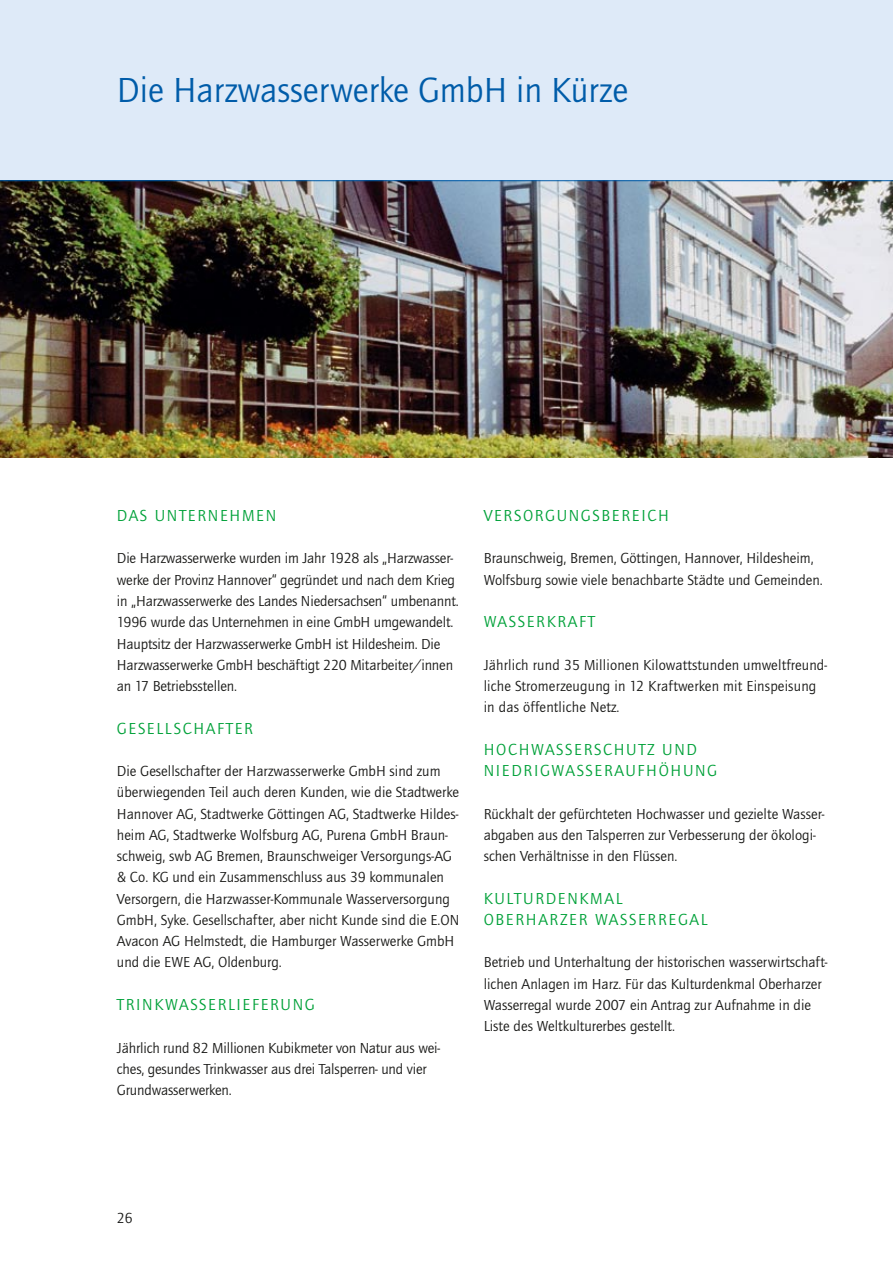
<style>
.page{position:relative;width:893px;height:1263px;background:#fff}
.page>*{position:absolute;margin:0;border:0;box-sizing:border-box;transform-origin:0 0}
.t1{font:36px "Quay Itc T";color:#005ca9}
.t2{font:16.5px/21.3px "Quay Itc T";letter-spacing:.1em;color:#00a139}
.t3{font:15px/21.3px "Quay Itc T";color:#1a1a18}
</style>
<div class="page">
<div style="left:0;top:0;width:893px;height:181px;background:#deeaf8"></div>
<img style="left:0;top:181px;width:893px;height:276px">
<hr style="left:0;top:180px;width:893px;height:1px;background:#005ca9">
<h1 class="t1" style="left:117px;top:69px;width:513px">Die Harzwasserwerke GmbH in Kürze</h1>
<p class="t2" style="left:117px;top:504px;width:161px">DAS UNTERNEHMEN</p>
<p class="t3" style="left:117px;top:548px;width:343px">Die Harzwasserwerke wurden im Jahr 1928 als „Harzwasser&shy;werke der Provinz Hannover“ gegründet und nach dem Krieg in „Harzwasserwerke des Landes Niedersachsen“ umbenannt.<br>1996 wurde das Unternehmen in eine GmbH umgewandelt.<br>Hauptsitz der Harzwasserwerke GmbH ist Hildesheim. Die Harzwasserwerke GmbH beschäftigt 220 Mitarbeiter/innen an 17 Betriebsstellen.</p>
<p class="t2" style="left:117px;top:717px;width:138px">GESELLSCHAFTER</p>
<p class="t3" style="left:117px;top:760px;width:344px">Die Gesellschafter der Harzwasserwerke GmbH sind zum überwiegenden Teil auch deren Kunden, wie die Stadtwerke Hannover AG, Stadtwerke Göttingen AG, Stadtwerke Hildes&shy;heim AG, Stadtwerke Wolfsburg AG, Purena GmbH Braun&shy;schweig, swb AG Bremen, Braunschweiger Versorgungs-AG &amp; Co. KG und ein Zusammenschluss aus 39 kommunalen Versorgern, die Harzwasser-Kommunale Wasserversorgung GmbH, Syke. Gesellschafter, aber nicht Kunde sind die E.ON Avacon AG Helmstedt, die Hamburger Wasserwerke GmbH und die EWE AG, Oldenburg.</p>
<p class="t2" style="left:117px;top:993px;width:199px">TRINKWASSERLIEFERUNG</p>
<p class="t3" style="left:117px;top:1037px;width:325px">Jährlich rund 82 Millionen Kubikmeter von Natur aus wei&shy;ches, gesundes Trinkwasser aus drei Talsperren- und vier<br>Grundwasserwerken.</p>
<p class="t2" style="left:484px;top:504px;width:187px">VERSORGUNGSBEREICH</p>
<p class="t3" style="left:484px;top:548px;width:341px">Braunschweig, Bremen, Göttingen, Hannover, Hildesheim,<br>Wolfsburg sowie viele benachbarte Städte und Gemeinden.</p>
<p class="t2" style="left:484px;top:611px;width:113px">WASSERKRAFT</p>
<p class="t3" style="left:484px;top:654px;width:345px">Jährlich rund 35 Millionen Kilowattstunden umweltfreund&shy;liche Stromerzeugung in 12 Kraftwerken mit Einspeisung in das öffentliche Netz.</p>
<p class="t2" style="left:484px;top:738px;width:235px">HOCHWASSERSCHUTZ UND<br>NIEDRIGWASSERAUFHÖHUNG</p>
<p class="t3" style="left:484px;top:803px;width:342px">Rückhalt der gefürchteten Hochwasser und gezielte Wasser&shy;abgaben aus den Talsperren zur Verbesserung der ökologi&shy;schen Verhältnisse in den Flüssen.</p>
<p class="t2" style="left:484px;top:887px;width:225px">KULTURDENKMAL<br>OBERHARZER WASSERREGAL</p>
<p class="t3" style="left:484px;top:951px;width:345px">Betrieb und Unterhaltung der historischen wasserwirtschaft&shy;lichen Anlagen im Harz. Für das Kulturdenkmal Oberharzer Wasserregal wurde 2007 ein Antrag zur Aufnahme in die Liste des Weltkulturerbes gestellt.</p>
<p class="t3" style="left:117px;top:1207px;width:17px">26</p>
</div>
